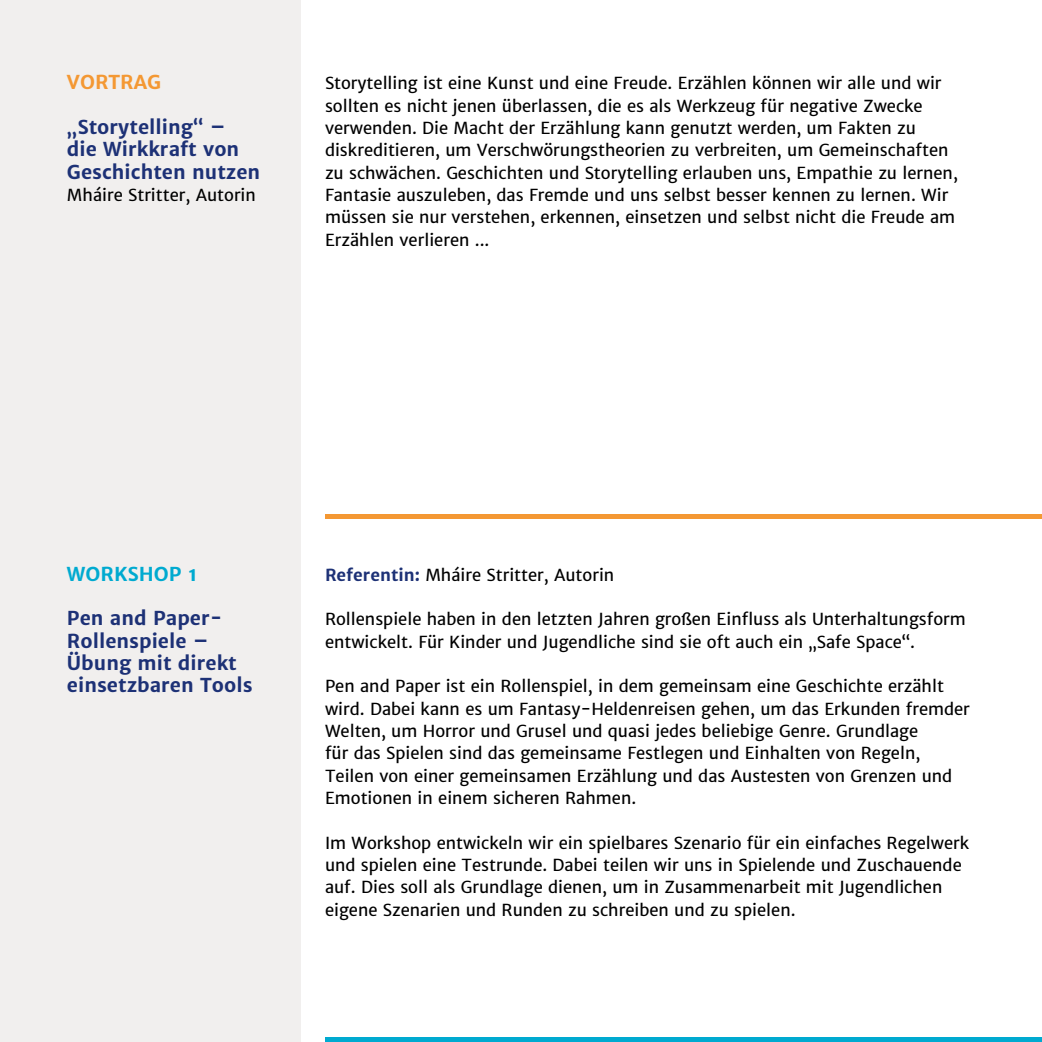
<style>
.page{position:relative;width:1042px;height:1042px;background:#fff}
.page>*{position:absolute;margin:0;border:0;box-sizing:border-box;transform-origin:0 0}
.t1{font:700 19.25px/22.4px "Merriweather Sans";color:#1d3176}
.t2{font:700 19.25px "Merriweather Sans";color:#00aad0}
.t3{font:700 19.25px "Merriweather Sans";color:#f49833}
.t4{font:16.62px/22.4px "Merriweather Sans";color:#000}
.s1{font-weight:700;color:#1d3176}
</style>
<div class="page">
<div style="left:0;top:0;width:300px;height:1042px;background:#f1efee"></div>
<div style="left:325px;top:513px;width:717px;height:5px;background:#f49833"></div>
<div style="left:325px;top:1037px;width:717px;height:5px;background:#00aad0"></div>
<p class="t3" style="left:67px;top:70px;width:96px">VORTRAG</p>
<p class="t1" style="left:67px;top:116px;width:195px">„Storytelling“ – die Wirkkraft von<br>Geschichten nutzen</p>
<p class="t4" style="left:67px;top:184px;width:190px">Mháire Stritter, Autorin</p>
<p class="t4" style="left:325px;top:72px;width:634px">Storytelling ist eine Kunst und eine Freude. Erzählen können wir alle und wir sollten es nicht jenen überlassen, die es als Werkzeug für negative Zwecke verwenden. Die Macht der Erzählung kann genutzt werden, um Fakten zu diskreditieren, um Verschwörungstheorien zu verbreiten, um Gemeinschaften zu schwächen. Geschichten und Storytelling erlauben uns, Empathie zu lernen, Fantasie auszuleben, das Fremde und uns selbst besser kennen zu lernen. Wir müssen sie nur verstehen, erkennen, einsetzen und selbst nicht die Freude am Erzählen verlieren ...</p>
<p class="t2" style="left:67px;top:561px;width:132px">WORKSHOP 1</p>
<p class="t1" style="left:67px;top:607px;width:187px">Pen and Paper-<br>Rollenspiele –<br>Übung mit direkt einsetzbaren Tools</p>
<p class="t4" style="left:325px;top:563px;width:291px"><span class="s1">Referentin:</span> Mháire Stritter, Autorin</p>
<p class="t4" style="left:325px;top:608px;width:642px">Rollenspiele haben in den letzten Jahren großen Einfluss als Unterhaltungsform entwickelt. Für Kinder und Jugendliche sind sie oft auch ein „Safe Space“.</p>
<p class="t4" style="left:325px;top:675px;width:646px">Pen and Paper ist ein Rollenspiel, in dem gemeinsam eine Geschichte erzählt wird. Dabei kann es um Fantasy- Heldenreisen gehen, um das Erkunden fremder Welten, um Horror und Grusel und quasi jedes beliebige Genre. Grundlage<br>für das Spielen sind das gemeinsame Festlegen und Einhalten von Regeln, Teilen von einer gemeinsamen Erzählung und das Austesten von Grenzen und Emotionen in einem sicheren Rahmen.</p>
<p class="t4" style="left:325px;top:831px;width:646px">Im Workshop entwickeln wir ein spielbares Szenario für ein einfaches Regelwerk und spielen eine Testrunde. Dabei teilen wir uns in Spielende und Zuschauende auf. Dies soll als Grundlage dienen, um in Zusammenarbeit mit Jugendlichen eigene Szenarien und Runden zu schreiben und zu spielen.</p>
</div>
